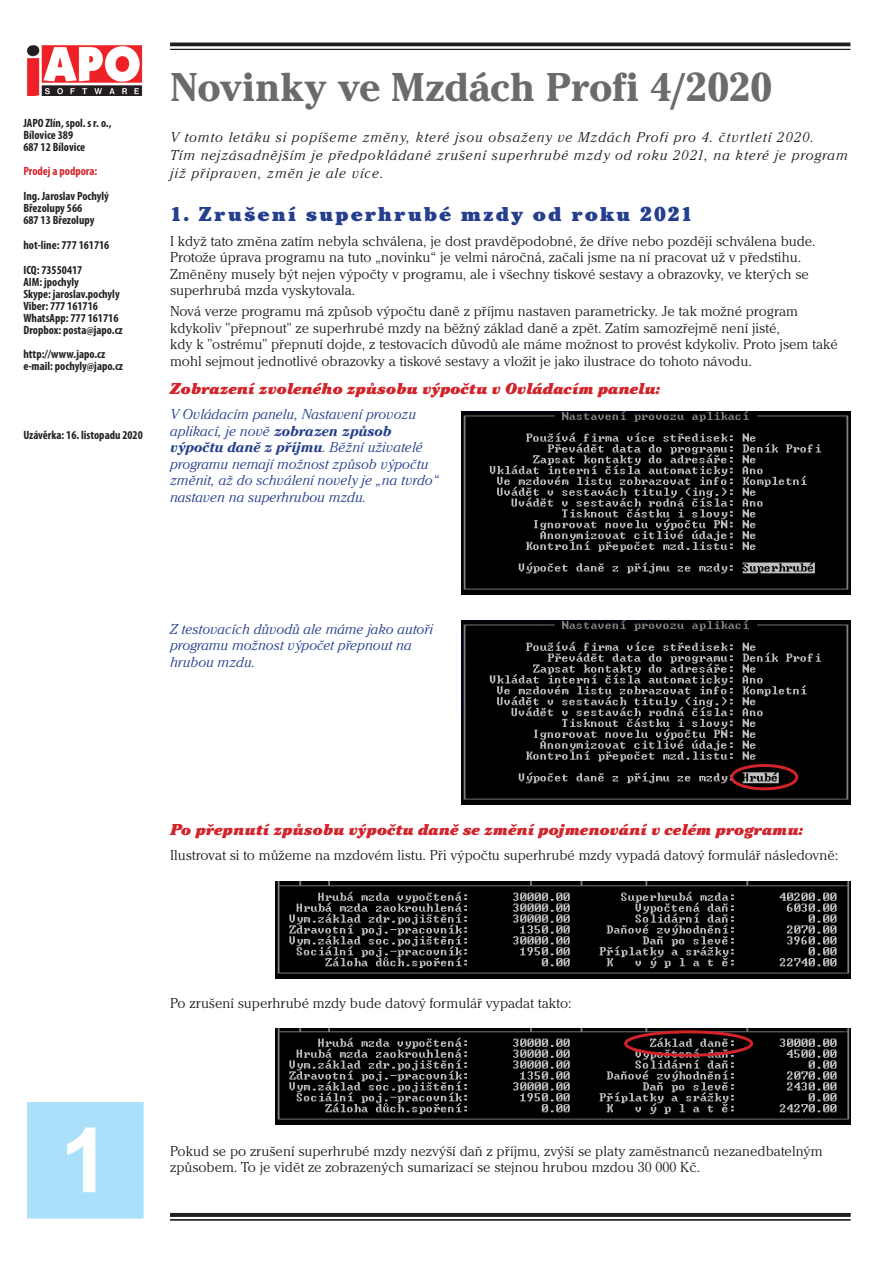
<style>
.page{position:relative;width:893px;height:1263px;background:#fff}
.page>*{position:absolute;margin:0;border:0;box-sizing:border-box;transform-origin:0 0}
.t1{font:700 90px "Arial";color:#fff}
.t2{font:700 42px "Cheltenham Itc TCE";letter-spacing:-.01em;color:#6b6b6e}
.t3{font:21px "Cheltenham Itc TCE Ultr";letter-spacing:.095em;color:#253f8e}
.Nadpis_ve_sloupci{font:16.5px "Cheltenham Itc TCE Ultr Ital";color:#d1232a}
.t4{font:15px/16.5px "Cheltenham Itc TCE Ligh";color:#231f20}
.t5{font:15px/16.5px "Cheltenham Itc TCE Ligh Ital";color:#253f8e}
.t6{font:15px/18px "Cheltenham Itc TCE Ligh Ital";letter-spacing:.06em;color:#231f20}
.t7{font:700 condensed 12px/12px "Myriad Pro";color:#231f20}
.t8{font:700 condensed 12px "Myriad Pro";color:#d1232a}
.s1{font-family:"Cheltenham Itc TCE";font-weight:700;font-style:italic}
</style>
<div class="page">
<img style="left:26px;top:45px;width:117px;height:51px">
<hr style="left:170px;top:43px;width:680px;height:3px;background:#231f20">
<hr style="left:170px;top:49px;width:680px;height:1px;background:#231f20">
<div style="left:26px;top:1100px;width:119px;height:120px;background:#aae0f9;border:2px solid #fff"></div>
<svg style="left:170px;top:1213px;width:680px;height:4px;background:#272324"></svg>
<hr style="left:170px;top:1219px;width:680px;height:1px;background:#231f20">
<img style="left:462px;top:411px;width:388px;height:184px">
<img style="left:462px;top:620px;width:388px;height:184px">
<img style="left:275px;top:881px;width:575px;height:97px">
<img style="left:275px;top:1028px;width:575px;height:97px">
<div style="left:730px;top:764px;width:68px;height:26px;border:3px solid #d1232a;border-radius:50%"></div>
<div style="left:624px;top:1030px;width:129px;height:27px;border:3px solid #d1232a;border-radius:50%"></div>
<p class="t7" style="left:23px;top:117px;width:90px">JAPO Zlín, spol. s r. o.,<br>Bílovice 389<br>687 12 Bílovice</p>
<p class="t8" style="left:23px;top:164px;width:75px">Prodej a podpora:</p>
<p class="t7" style="left:23px;top:190px;width:87px">Ing. Jaroslav Pochylý<br>Březolupy 566<br>687 13 Březolupy</p>
<p class="t7" style="left:23px;top:232px;width:88px;line-height:24.8px">hot-line: 777 161716<br>ICQ: 73550417</p>
<p class="t7" style="left:23px;top:275px;width:101px">AIM: jpochyly<br>Skype: jaroslav.pochyly<br>Viber: 777 161716<br>WhatsApp: 777 161716<br>Dropbox: posta@japo.cz</p>
<p class="t7" style="left:23px;top:348px;width:101px">http://www.japo.cz e-mail: pochyly@japo.cz</p>
<p class="t7" style="left:23px;top:429px;width:121px">Uzávěrka: 16. listopadu 2020</p>
<p class="t2" style="left:170px;top:63px;width:604px">Novinky ve Mzdách Profi 4/2020</p>
<p class="t6" style="left:170px;top:128px;width:679px">V tomto letáku si popíšeme změny, které jsou obsaženy ve Mzdách Profi pro 4. čtvrtletí 2020.<br>Tím nejzásadnějším je předpokládané zrušení superhrubé mzdy od roku 2021, na které je program již připraven, změn je ale více.</p>
<p class="t3" style="left:170px;top:202px;width:524px">1. Zrušení superhrubé mzdy od roku 2021</p>
<p class="t4" style="left:170px;top:233px;width:647px">I když tato změna zatím nebyla schválena, je dost pravděpodobné, že dříve nebo později schválena bude.<br>Protože úprava programu na tuto „novinku“ je velmi náročná, začali jsme na ní pracovat už v předstihu.<br>Změněny musely být nejen výpočty v programu, ale i všechny tiskové sestavy a obrazovky, ve kterých se superhrubá mzda vyskytovala.</p>
<p class="t4" style="left:170px;top:303px;width:669px">Nová verze programu má způsob výpočtu daně z příjmu nastaven parametricky. Je tak možné program kdykoliv "přepnout" ze superhrubé mzdy na běžný základ daně a zpět. Zatím samozřejmě není jisté,<br>kdy k "ostrému" přepnutí dojde, z testovacích důvodů ale máme možnost to provést kdykoliv. Proto jsem také mohl sejmout jednotlivé obrazovky a tiskové sestavy a vložit je jako ilustrace do tohoto návodu.</p>
<p class="Nadpis_ve_sloupci" style="left:170px;top:379px;width:492px">Zobrazení zvoleného způsobu výpočtu v Ovládacím panelu:</p>
<p class="t5" style="left:170px;top:406px;width:270px">V Ovládacím panelu, Nastavení provozu aplikací, je nově <span class="s1">zobrazen způsob výpočtu daně z příjmu</span>. Běžní uživatelé programu nemají možnost způsob výpočtu změnit, až do schválení novely je „na tvrdo“ nastaven na superhrubou mzdu.</p>
<p class="t5" style="left:170px;top:620px;width:265px">Z testovacích důvodů ale máme jako autoři programu možnost výpočet přepnout na hrubou mzdu.</p>
<p class="t1" style="left:60px;top:1101px;width:52px">1</p>
<p class="Nadpis_ve_sloupci" style="left:170px;top:820px;width:635px">Po přepnutí způsobu výpočtu daně se změní pojmenování v celém programu:</p>
<p class="t4" style="left:170px;top:847px;width:670px">Ilustrovat si to můžeme na mzdovém listu. Při výpočtu superhrubé mzdy vypadá datový formulář následovně:</p>
<p class="t4" style="left:170px;top:995px;width:403px">Po zrušení superhrubé mzdy bude datový formulář vypadat takto:</p>
<p class="t4" style="left:170px;top:1142px;width:654px">Pokud se po zrušení superhrubé mzdy nezvýší daň z příjmu, zvýší se platy zaměstnanců nezanedbatelným způsobem. To je vidět ze zobrazených sumarizací se stejnou hrubou mzdou 30 000 Kč.</p>
</div>
